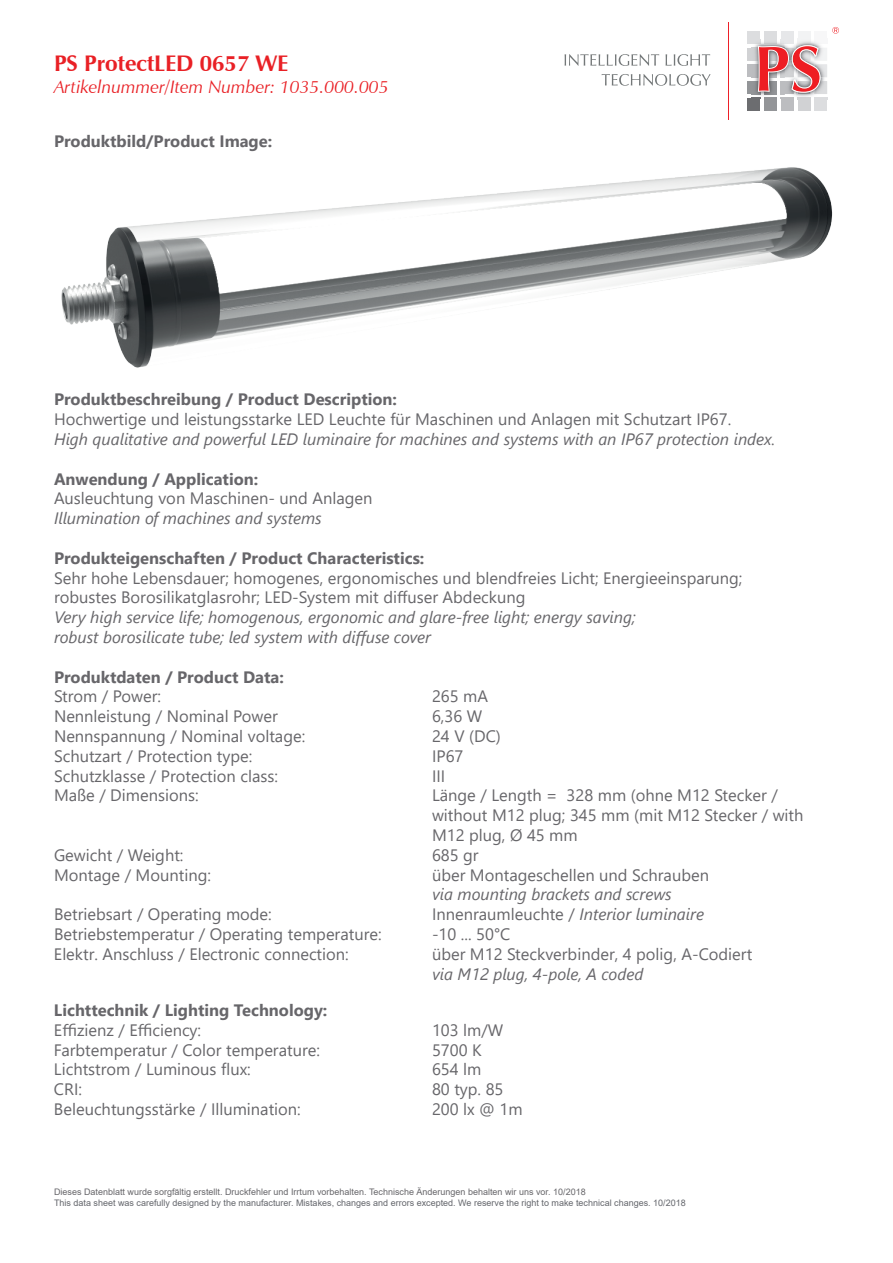
<style>
.page{position:relative;width:893px;height:1263px;background:#fff}
.page>*{position:absolute;margin:0;border:0;box-sizing:border-box;transform-origin:0 0}
.t1{font:700 22.5px "Zapf Humanist 601 BT";color:#e92025}
.t2{font:italic 18px "Zapf Humanist 601 BT";color:#e92025}
.t3{font:16.5px/19.8px "Segoe UI";color:#67666a}
.t4{font:italic 16.5px/19.8px "Segoe UI";color:#67666a}
.t5{font:700 16.5px "Segoe UI";color:#67666a}
.t6{font:9px "Arial";color:#64666c}
.t7{font:9px "Arial";color:#67666a}
.s1{font-style:italic}
</style>
<div class="page">
<img style="left:61px;top:167px;width:772px;height:201px">
<div style="left:747px;top:31px;width:13px;height:13px;background:#dcdddf"></div>
<div style="left:747px;top:48px;width:13px;height:13px;background:#d1d2d4"></div>
<div style="left:747px;top:64px;width:13px;height:13px;background:#bcbdc0"></div>
<div style="left:747px;top:81px;width:13px;height:13px;background:#939598"></div>
<div style="left:747px;top:98px;width:13px;height:13px;background:#6c6d70"></div>
<div style="left:764px;top:98px;width:13px;height:13px;background:#939598"></div>
<div style="left:781px;top:98px;width:13px;height:13px;background:#bcbdc0"></div>
<div style="left:798px;top:98px;width:12px;height:13px;background:#d1d2d4"></div>
<div style="left:814px;top:98px;width:13px;height:13px;background:#dcdddf"></div>
<svg style="left:565px;top:54px;width:94px;height:12px"></svg>
<svg style="left:666px;top:54px;width:44px;height:12px"></svg>
<svg style="left:602px;top:74px;width:109px;height:12px"></svg>
<hr style="left:728px;top:22px;width:1px;height:98px;background:#ee2028">
<svg style="left:751px;top:27px;width:88px;height:73px"></svg>
<h1 class="t1" style="left:54px;top:49px;width:236px">PS ProtectLED 0657 WE</h1>
<p class="t2" style="left:54px;top:75px;width:336px">Artikelnummer/Item Number: 1035.000.005</p>
<p class="t5" style="left:54px;top:125px;width:220px">Produktbild/Product Image:</p>
<p class="t5" style="left:54px;top:384px;width:344px">Produktbeschreibung / Product Description:</p>
<p class="t3" style="left:54px;top:408px;width:679px">Hochwertige und leistungsstarke LED Leuchte für Maschinen und Anlagen mit Schutzart IP67.</p>
<p class="t4" style="left:54px;top:426px;width:723px">High qualitative and powerful LED luminaire for machines and systems with an IP67 protection index.</p>
<p class="t5" style="left:54px;top:463px;width:206px">Anwendung / Application:</p>
<p class="t3" style="left:54px;top:487px;width:320px">Ausleuchtung von Maschinen- und Anlagen</p>
<p class="t4" style="left:54px;top:506px;width:269px">Illumination of machines and systems</p>
<p class="t5" style="left:54px;top:542px;width:372px">Produkteigenschaften / Product Characteristics:</p>
<p class="t3" style="left:54px;top:566px;width:690px">Sehr hohe Lebensdauer; homogenes, ergonomisches und blendfreies Licht; Energieeinsparung; robustes Borosilikatglasrohr; LED-System mit diffuser Abdeckung</p>
<p class="t4" style="left:54px;top:605px;width:583px">Very high service life; homogenous, ergonomic and glare-free light; energy saving; robust borosilicate tube; led system with diffuse cover</p>
<p class="t5" style="left:54px;top:661px;width:231px">Produktdaten / Product Data:</p>
<p class="t3" style="left:54px;top:685px;width:109px">Strom / Power:</p>
<p class="t3" style="left:432px;top:685px;width:58px">265 mA</p>
<p class="t3" style="left:54px;top:705px;width:225px">Nennleistung / Nominal Power</p>
<p class="t3" style="left:432px;top:705px;width:52px">6,36 W</p>
<p class="t3" style="left:54px;top:725px;width:253px">Nennspannung / Nominal voltage:</p>
<p class="t3" style="left:432px;top:725px;width:70px">24 V (DC)</p>
<p class="t3" style="left:54px;top:745px;width:200px">Schutzart / Protection type:</p>
<p class="t3" style="left:432px;top:745px;width:33px">IP67</p>
<p class="t3" style="left:54px;top:764px;width:226px">Schutzklasse / Protection class:</p>
<p class="t3" style="left:432px;top:764px;width:15px">III</p>
<p class="t3" style="left:54px;top:784px;width:146px">Maße / Dimensions:</p>
<p class="t3" style="left:432px;top:784px;width:373px">Länge / Length = 328 mm (ohne M12 Stecker / without M12 plug; 345 mm (mit M12 Stecker / with<br>M12 plug, Ø 45 mm</p>
<p class="t3" style="left:54px;top:844px;width:131px">Gewicht / Weight:</p>
<p class="t3" style="left:432px;top:844px;width:48px">685 gr</p>
<p class="t3" style="left:54px;top:863px;width:159px">Montage / Mounting:</p>
<p class="t3" style="left:432px;top:863px;width:278px">über Montageschellen und Schrauben</p>
<p class="t4" style="left:432px;top:882px;width:241px">via mounting brackets and screws</p>
<p class="t3" style="left:54px;top:903px;width:219px">Betriebsart / Operating mode:</p>
<p class="t3" style="left:432px;top:903px;width:274px">Innenraumleuchte / <span class="s1">Interior luminaire</span></p>
<p class="t3" style="left:54px;top:923px;width:329px">Betriebstemperatur / Operating temperature:</p>
<p class="t3" style="left:432px;top:923px;width:80px">-10 ... 50°C</p>
<p class="t3" style="left:54px;top:943px;width:296px">Elektr. Anschluss / Electronic connection:</p>
<p class="t3" style="left:432px;top:943px;width:322px">über M12 Steckverbinder, 4 polig, A-Codiert</p>
<p class="t4" style="left:432px;top:961px;width:213px">via M12 plug, 4-pole, A coded</p>
<p class="t5" style="left:54px;top:995px;width:275px">Lichttechnik / Lighting Technology:</p>
<p class="t3" style="left:54px;top:1019px;width:149px">Effizienz / Efficiency:</p>
<p class="t3" style="left:432px;top:1019px;width:73px">103 lm/W</p>
<p class="t3" style="left:54px;top:1038px;width:267px">Farbtemperatur / Color temperature:</p>
<p class="t3" style="left:432px;top:1038px;width:51px">5700 K</p>
<p class="t3" style="left:54px;top:1058px;width:198px">Lichtstrom / Luminous flux:</p>
<p class="t3" style="left:432px;top:1058px;width:51px">654 lm</p>
<p class="t3" style="left:54px;top:1078px;width:30px">CRI:</p>
<p class="t3" style="left:432px;top:1078px;width:73px">80 typ. 85</p>
<p class="t3" style="left:54px;top:1098px;width:248px">Beleuchtungsstärke / Illumination:</p>
<p class="t3" style="left:432px;top:1098px;width:92px">200 lx @ 1m</p>
<p class="t7" style="left:54px;top:1186px;width:533px">Dieses Datenblatt wurde sorgfältig erstellt. Druckfehler und Irrtum vorbehalten. Technische Änderungen behalten wir uns vor. 10/2018</p>
<p class="t6" style="left:54px;top:1197px;width:633px">This data sheet was carefully designed by the manufacturer. Mistakes, changes and errors excepted. We reserve the right to make technical changes. 10/2018</p>
</div>
